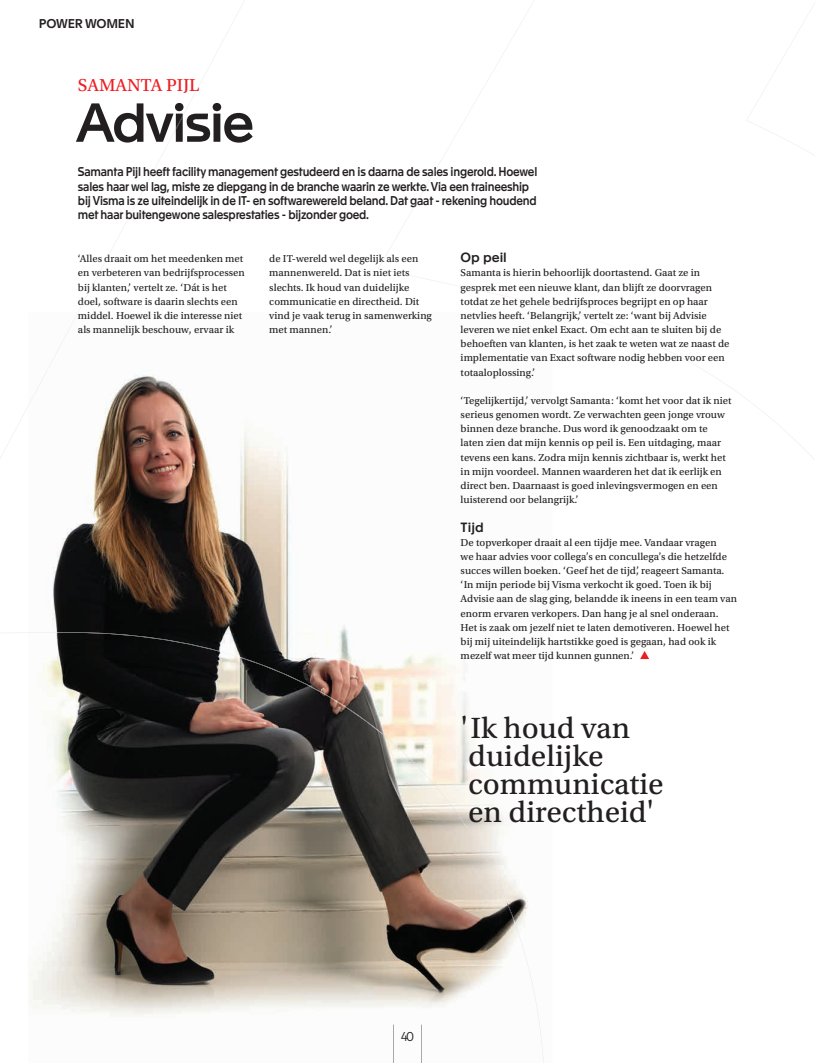
<style>
.page{position:relative;width:815px;height:1063px;background:#fff}
.page>*{position:absolute;margin:0;border:0;box-sizing:border-box;transform-origin:0 0}
.t1{font:500 53.62px "Apax";letter-spacing:-.04em;color:#231f20}
.t2{font:31px/28px "Utopia Std Capt";color:#231f20}
.t3{font:18.25px "Utopia Std Capt";color:#de1920}
.t4{font:500 13.12px "Apax";color:#231f20}
.t5{font:500 12.5px/14.1px "Apax";letter-spacing:-.02em;color:#231f20;scale:.88 1}
.t6{font:500 12.5px "Apax";letter-spacing:-.02em;color:#231f20}
.t7{font:12.5px "Brother 1816 Book";color:#231f20}
.t8{font:10.62px/14.1px "Utopia Std Capt";color:#231f20}
</style>
<div class="page">
<img style="left:29px;top:428px;width:492px;height:597px">
<svg style="left:640px;top:651px;width:9px;height:8px"></svg>
<svg style="left:414px;top:168px;width:23px;height:39px"></svg>
<svg style="left:378px;top:256px;width:437px;height:205px"></svg>
<svg style="left:0;top:0;width:245px;height:459px"></svg>
<img style="left:28px;top:313px;width:50px;height:93px">
<svg style="left:195px;top:85px;width:4px;height:8px"></svg>
<svg style="left:168px;top:103px;width:22px;height:40px"></svg>
<svg style="left:126px;top:167px;width:30px;height:54px"></svg>
<svg style="left:104px;top:254px;width:5px;height:8px"></svg>
<svg style="left:78px;top:269px;width:24px;height:45px"></svg>
<img style="left:28px;top:632px;width:28px;height:1px">
<img style="left:286px;top:675px;width:67px;height:37px">
<img style="left:361px;top:718px;width:52px;height:43px">
<img style="left:412px;top:761px;width:39px;height:44px">
<img style="left:450px;top:804px;width:30px;height:44px">
<img style="left:479px;top:847px;width:23px;height:44px">
<img style="left:502px;top:891px;width:42px;height:172px">
<svg style="left:746px;top:3px;width:69px;height:152px"></svg>
<img style="left:56px;top:632px;width:210px;height:34px">
<img style="left:263px;top:666px;width:72px;height:34px">
<img style="left:333px;top:700px;width:48px;height:34px">
<hr style="left:421px;top:1025px;width:1px;height:38px;background:#231f20">
<hr style="left:393px;top:1025px;width:1px;height:38px;background:#231f20">
<p class="t6" style="left:39px;top:14px;width:97px">POWER WOMEN</p>
<h3 class="t3" style="left:78px;top:75px;width:123px">SAMANTA PIJL</h3>
<h1 class="t1" style="left:76px;top:84px;width:180px">Advisie</h1>
<p class="t5" style="left:78px;top:164px;width:524px">Samanta Pijl heeft facility management gestudeerd en is daarna de sales ingerold. Hoewel sales haar wel lag, miste ze diepgang in de branche waarin ze werkte. Via een traineeship bij Visma is ze uiteindelijk in de IT- en softwarewereld beland. Dat gaat - rekening houdend met haar buitengewone salesprestaties - bijzonder goed.</p>
<p class="t8" style="left:78px;top:252px;width:168px">‘Alles draait om het meedenken met en verbeteren van bedrijfsprocessen bij klanten,’ vertelt ze. ‘Dát is het doel, software is daarin slechts een middel. Hoewel ik die interesse niet</p>
<p class="t5" style="left:103px;top:192px;width:8px">s</p>
<p class="t5" style="left:143px;top:192px;width:9px">e</p>
<p class="t4" style="left:461px;top:248px;width:48px">Op peil</p>
<p class="t8" style="left:461px;top:266px;width:241px">Samanta is hierin behoorlijk doortastend. Gaat ze in</p>
<p class="t8" style="left:269px;top:252px;width:151px">de IT-wereld wel degelijk als een mannenwereld. Dat is niet iets</p>
<p class="t8" style="left:461px;top:280px;width:270px">gesprek met een nieuwe klant, dan blijft ze doorvragen totdat ze het gehele bedrijfsproces begrijpt en op haar netvlies heeft. ‘Belangrijk,’ vertelt ze: ‘want bij Advisie leveren we niet enkel Exact. Om echt aan te sluiten bij de behoeften van klanten, is het zaak te weten wat ze naast de implementatie van Exact software nodig hebben voor een</p>
<p class="t8" style="left:269px;top:280px;width:164px">slechts. Ik houd van duidelijke communicatie en directheid. Dit vind je vaak terug in samenwerking met mannen.’</p>
<p class="t8" style="left:78px;top:323px;width:158px">als mannelijk beschouw, ervaar ik</p>
<p class="t8" style="left:461px;top:365px;width:76px">totaaloplossing.’</p>
<p class="t8" style="left:461px;top:394px;width:272px">‘Tegelijkertijd,’ vervolgt Samanta: ‘komt het voor dat ik niet serieus genomen wordt. Ze verwachten geen jonge vrouw binnen deze branche. Dus word ik genoodzaakt om te laten zien dat mijn kennis op peil is. Een uitdaging, maar tevens een kans. Zodra mijn kennis zichtbaar is, werkt het in mijn voordeel. Mannen waarderen het dat ik eerlijk en direct ben. Daarnaast is goed inlevingsvermogen en een luisterend oor belangrijk.’</p>
<p class="t4" style="left:461px;top:517px;width:25px">Tijd</p>
<p class="t8" style="left:461px;top:535px;width:278px">De topverkoper draait al een tijdje mee. Vandaar vragen<br>we haar advies voor collega’s en concullega’s die hetzelfde succes willen boeken. ‘Geef het de tijd’, reageert Samanta. ‘In mijn periode bij Visma verkocht ik goed. Toen ik bij Advisie aan de slag ging, belandde ik ineens in een team van enorm ervaren verkopers. Dan hang je al snel onderaan.<br>Het is zaak om jezelf niet te laten demotiveren. Hoewel het bij mij uiteindelijk hartstikke goed is gegaan, had ook ik mezelf wat meer tijd kunnen gunnen.’</p>
<h2 class="t2" style="left:461px;top:715px;width:205px">' Ik houd van duidelijke communicatie en directheid'</h2>
<p class="t7" style="left:401px;top:1027px;width:15px">40</p>
</div>
